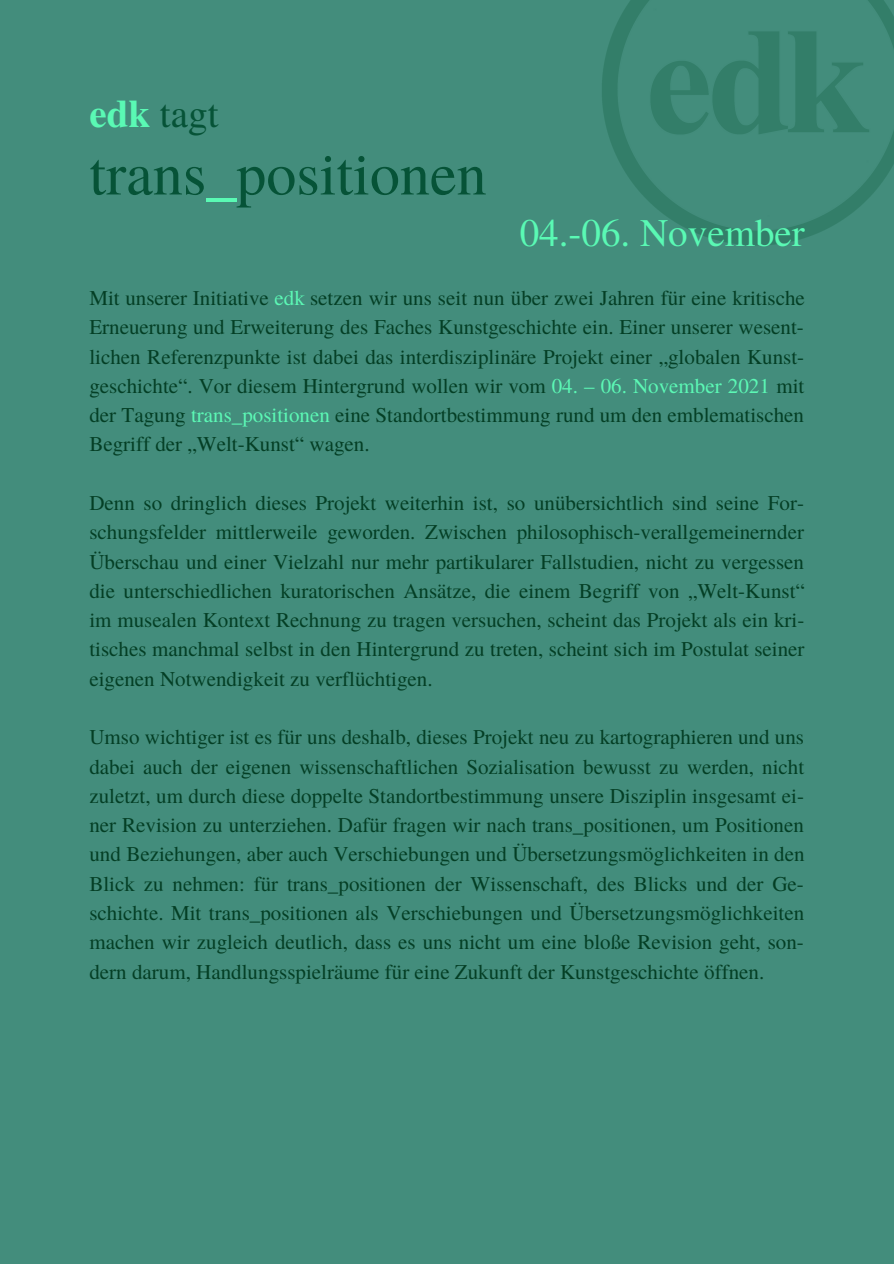
<style>
.page{position:relative;width:894px;height:1264px;background:#fff}
.page>*{position:absolute;margin:0;border:0;box-sizing:border-box;transform-origin:0 0}
.t1{font:60px "Te X Gyre Termes";color:#065337}
.t2{font:39px "Te X Gyre Termes";color:#5af9b4}
.t3{font:39px "Te X Gyre Termes";color:#065337}
.t4{font:21px/29.2px "Te X Gyre Termes";color:#043f25;text-align:justify}
.s1{font-weight:700;color:#5af9b4}
.s2{color:#5af9b4}
.s3{color:#5cf8b5}
</style>
<div class="page">
<div style="left:0;top:0;width:893px;height:1263px;background:#438d7c"></div>
<img style="left:599px;top:0;width:294px;height:248px">
<p class="t3" style="left:89px;top:86px;width:130px"><span class="s1">edk</span> tagt</p>
<p class="t1" style="left:89px;top:131px;width:398px">trans<span class="s2">_</span>positionen</p>
<p class="t2" style="left:519px;top:205px;width:287px">04.-06. November</p>
<p class="t4" style="left:89px;top:282px;width:716px">Mit unserer Initiative <span class="s3">edk</span> setzen wir uns seit nun über zwei Jahren für eine kritische Erneuerung und Erweiterung des Faches Kunstgeschichte ein. Einer unserer wesent&shy;lichen Referenzpunkte ist dabei das interdisziplinäre Projekt einer „globalen Kunst&shy;geschichte“. Vor diesem Hintergrund wollen wir vom <span class="s3">04. – 06. November 2021</span> mit der Tagung <span class="s3">trans_positionen</span> eine Standortbestimmung rund um den emblematischen Begriff der „Welt-Kunst“ wagen.</p>
<p class="t4" style="left:89px;top:487px;width:716px">Denn so dringlich dieses Projekt weiterhin ist, so unübersichtlich sind seine For&shy;schungsfelder mittlerweile geworden. Zwischen philosophisch-verallgemeinernder Überschau und einer Vielzahl nur mehr partikularer Fallstudien, nicht zu vergessen die unterschiedlichen kuratorischen Ansätze, die einem Begriff von „Welt-Kunst“ im musealen Kontext Rechnung zu tragen versuchen, scheint das Projekt als ein kri&shy;tisches manchmal selbst in den Hintergrund zu treten, scheint sich im Postulat seiner eigenen Notwendigkeit zu verflüchtigen.</p>
<p class="t4" style="left:89px;top:721px;width:716px">Umso wichtiger ist es für uns deshalb, dieses Projekt neu zu kartographieren und uns dabei auch der eigenen wissenschaftlichen Sozialisation bewusst zu werden, nicht zuletzt, um durch diese doppelte Standortbestimmung unsere Disziplin insgesamt ei&shy;ner Revision zu unterziehen. Dafür fragen wir nach trans_positionen, um Positionen und Beziehungen, aber auch Verschiebungen und Übersetzungsmöglichkeiten in den Blick zu nehmen: für trans_positionen der Wissenschaft, des Blicks und der Ge&shy;schichte. Mit trans_positionen als Verschiebungen und Übersetzungsmöglichkeiten machen wir zugleich deutlich, dass es uns nicht um eine bloße Revision geht, son&shy;dern darum, Handlungsspielräume für eine Zukunft der Kunstgeschichte öffnen.</p>
</div>
